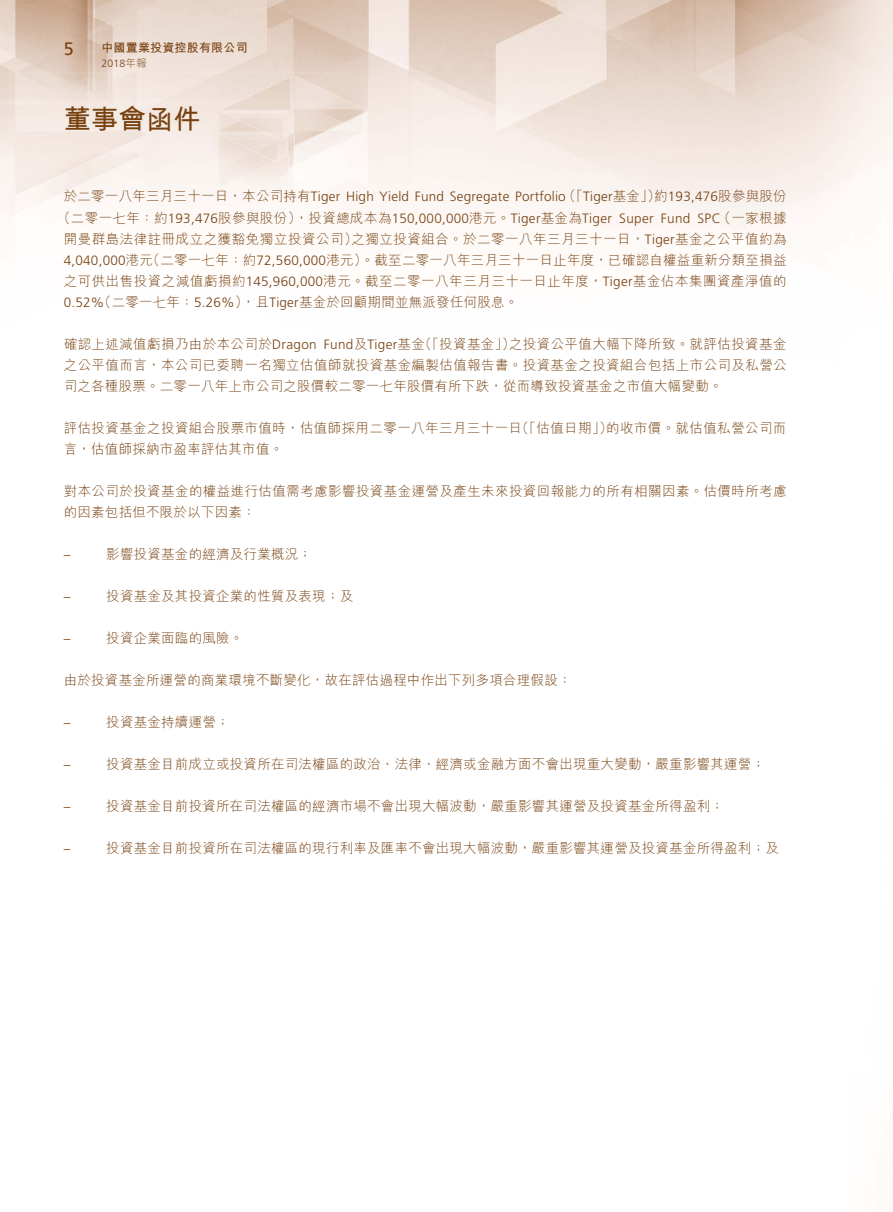
<style>
.page{position:relative;width:893px;height:1212px;background:#fff}
.page>*{position:absolute;margin:0;border:0;box-sizing:border-box;transform-origin:0 0}
.t1{font:700 27px "M Hei HK";letter-spacing:.015em;color:#774110}
.t2{font:18px "Frutiger LT Std";color:#774110}
.t3{font:300 13.5px/21px "M Hei HK";letter-spacing:.02em;color:#774110}
.t4{font:300 13.5px "Frutiger LT Std";letter-spacing:.015em;color:#774110}
.t5{font:300 13.5px/21px "M Hei HK";letter-spacing:.04em;color:#774110}
.t6{font:700 12px "M Hei HK";letter-spacing:.015em;color:#774110}
.t7{font:300 10.5px "Frutiger LT Std";color:#774110}
.s1{font-family:"M Hei HK"}
.s2{font-family:"Frutiger LT Std"}
</style>
<div class="page">
<img style="left:0;top:0;width:893px;height:1180px">
<h2 class="t2" style="left:64px;top:38px;width:12px">5</h2>
<p class="t6" style="left:101px;top:38px;width:148px">中國置業投資控股有限公司</p>
<p class="t7" style="left:101px;top:57px;width:47px">2018<span class="s1">年報</span></p>
<h1 class="t1" style="left:64px;top:99px;width:138px">董事會函件</h1>
<p class="t4" style="left:654px;top:189px;width:134px"><span class="s1">約</span>193,476<span class="s1">股參與股份</span></p>
<p class="t3" style="left:562px;top:185px;width:100px">（「<span class="s2">Tiger</span>基金」）</p>
<p class="t4" style="left:64px;top:189px;width:503px"><span class="s1">於二零一八年三月三十一日，本公司持有</span>Tiger High Yield Fund Segregate Portfolio</p>
<p class="t4" style="left:57px;top:210px;width:556px"><span class="s1">（二零一七年：約</span>193,476<span class="s1">股參與股份，）投資總成本為</span>150,000,000<span class="s1">港元。</span>Tiger<span class="s1">基金為</span>Tiger</p>
<p class="t5" style="left:351px;top:228px;width:437px">之獨立投資組合。於二零一八年三月三十一日，<span class="s2">Tiger</span>基金之公平值約為</p>
<p class="t3" style="left:718px;top:207px;width:71px">（一家根據</p>
<p class="t4" style="left:661px;top:210px;width:31px">Fund</p>
<p class="t4" style="left:619px;top:210px;width:36px">Super</p>
<p class="t4" style="left:698px;top:210px;width:25px">SPC</p>
<p class="t3" style="left:147px;top:228px;width:641px;text-indent:-83px">開曼群島法律註冊成立之獲豁免獨立投資公司）<br>（二零一七年：約<span class="s2">72,560,000</span>港元）。截至二零一八年三月三十一日止年度，已確認自權益重新分類至損益</p>
<p class="t4" style="left:64px;top:252px;width:91px">4,040,000<span class="s1">港元</span></p>
<p class="t5" style="left:98px;top:270px;width:690px;text-indent:-34px">之可供出售投資之減值虧損約<span class="s2">145,960,000</span>港元。截至二零一八年三月三十一日止年度，<span class="s2">Tiger</span>基金佔本集團資產淨值的（二零一七年：<span class="s2">5 26%</span> ，）且<span class="s2">Tiger</span>基金於回顧期間並無派發任何股息。</p>
<p class="t4" style="left:64px;top:294px;width:42px">0 52%</p>
<p class="t3" style="left:418px;top:333px;width:98px">（「投資基金」）</p>
<p class="t3" style="left:509px;top:333px;width:279px">之投資公平值大幅下降所致。就評估投資基金</p>
<p class="t3" style="left:64px;top:333px;width:724px">確認上述減值虧損乃由於本公司於<span class="s2">Dragon<br></span>之公平值而言，本公司已委聘一名獨立估值師就投資基金編製估值報告書。投資基金之投資組合包括上市公司及私營公司之各種股票。二零一八年上市公司之股價較二零一七年股價有所下跌，從而導致投資基金之市值大幅變動。</p>
<p class="t3" style="left:606px;top:417px;width:182px">的收市價。就估值私營公司而</p>
<p class="t4" style="left:324px;top:336px;width:102px">Fund<span class="s1">及</span>Tiger<span class="s1">基金</span></p>
<p class="t3" style="left:64px;top:417px;width:460px">評估投資基金之投資組合股票市值時，估值師採用二零一八年三月三十一日言，估值師採納市盈率評估其市值。</p>
<p class="t3" style="left:64px;top:480px;width:724px">對本公司於投資基金的權益進行估值需考慮影響投資基金運營及產生未來投資回報能力的所有相關因素。估價時所考慮的因素包括但不限於以下因素：</p>
<p class="t3" style="left:106px;top:543px;width:207px">影響投資基金的經濟及行業概況;</p>
<p class="t3" style="left:516px;top:417px;width:98px">（「估值日期」）</p>
<p class="t4" style="left:64px;top:546px;width:8px">–</p>
<p class="t4" style="left:64px;top:588px;width:8px">–</p>
<p class="t3" style="left:106px;top:585px;width:248px">投資基金及其投資企業的性質及表現；及</p>
<p class="t3" style="left:106px;top:627px;width:139px">投資企業面臨的風險。</p>
<p class="t4" style="left:64px;top:630px;width:8px">–</p>
<p class="t3" style="left:64px;top:669px;width:509px">由於投資基金所運營的商業環境不斷變化，故在評估過程中作出下列多項合理假設：</p>
<p class="t3" style="left:106px;top:711px;width:125px">投資基金持續運營;</p>
<p class="t4" style="left:64px;top:714px;width:8px">–</p>
<p class="t4" style="left:64px;top:756px;width:8px">–</p>
<p class="t4" style="left:64px;top:798px;width:8px">–</p>
<p class="t4" style="left:64px;top:840px;width:8px">–</p>
<p class="t3" style="left:106px;top:753px;width:660px">投資基金目前成立或投資所在司法權區的政治、法律、經濟或金融方面不會出現重大變動，嚴重影響其運營;</p>
<p class="t3" style="left:106px;top:795px;width:619px">投資基金目前投資所在司法權區的經濟市場不會出現大幅波動，嚴重影響其運營及投資基金所得盈利;</p>
<p class="t3" style="left:106px;top:837px;width:674px">投資基金目前投資所在司法權區的現行利率及匯率不會出現大幅波動，嚴重影響其運營及投資基金所得盈利；及</p>
</div>
